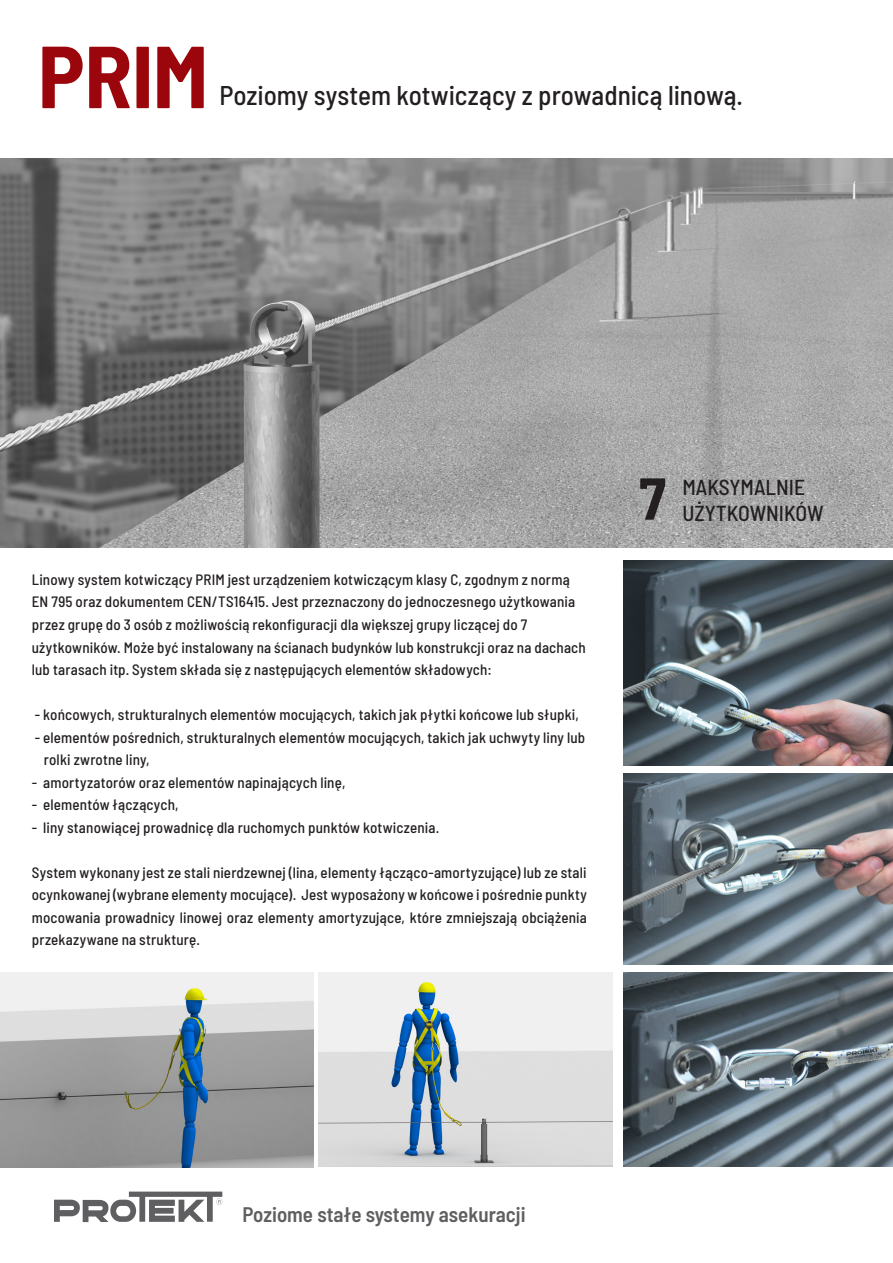
<style>
.page{position:relative;width:893px;height:1263px;background:#fff}
.page>*{position:absolute;margin:0;border:0;box-sizing:border-box;transform-origin:0 0}
.t1{font:700 semi-condensed 87.75px "Barlow";color:#9a060b}
.t2{font:700 semi-condensed 59.1px "Barlow";color:#231f20}
.T_tytuły{font:500 semi-condensed 27px "Barlow";color:#231f20}
.t3{font:500 semi-condensed 21.6px "Barlow";color:#231f20}
.t4{font:600 semi-condensed 21px "Barlow";color:#5f5f62}
.T_opis_systemu_1{font:500 semi-condensed 15px/22.5px "Barlow";letter-spacing:.01em;color:#231f20}
</style>
<div class="page">
<img style="left:319px;top:972px;width:293px;height:194px">
<img style="left:0;top:972px;width:313px;height:195px">
<img style="left:623px;top:561px;width:270px;height:205px">
<img style="left:623px;top:774px;width:270px;height:190px">
<img style="left:623px;top:972px;width:270px;height:194px">
<img style="left:0;top:158px;width:893px;height:389px">
<svg style="left:54px;top:1191px;width:168px;height:31px"></svg>
<p class="t1" style="left:38px;top:13px;width:172px">PRIM</p>
<p class="T_tytuły" style="left:219px;top:76px;width:525px">Poziomy system kotwiczący z prowadnicą linową.</p>
<p class="t2" style="left:639px;top:456px;width:28px">7</p>
<p class="t3" style="left:682px;top:471px;width:124px">MAKSYMALNIE</p>
<p class="t3" style="left:682px;top:497px;width:143px">UŻYTKOWNIKÓW</p>
<p class="T_opis_systemu_1" style="left:32px;top:567px;width:555px">Linowy system kotwiczący PRIM jest urządzeniem kotwiczącym klasy C, zgodnym z normą EN 795 oraz dokumentem CEN/TS16415. Jest przeznaczony do jednoczesnego użytkowania przez grupę do 3 osób z możliwością rekonfiguracji dla większej grupy liczącej do 7 użytkowników. Może być instalowany na ścianach budynków lub konstrukcji oraz na dachach lub tarasach itp. System składa się z następujących elementów składowych:</p>
<p class="T_opis_systemu_1" style="left:35px;top:702px;width:546px">- końcowych, strukturalnych elementów mocujących, takich jak płytki końcowe lub słupki,</p>
<p class="T_opis_systemu_1" style="left:44px;top:725px;width:543px;text-indent:-9px">- elementów pośrednich, strukturalnych elementów mocujących, takich jak uchwyty liny lub rolki zwrotne liny,</p>
<p class="T_opis_systemu_1" style="left:32px;top:770px;width:315px">- amortyzatorów oraz elementów napinających linę,</p>
<p class="T_opis_systemu_1" style="left:32px;top:792px;width:148px">- elementów łączących,</p>
<p class="T_opis_systemu_1" style="left:32px;top:815px;width:409px">- liny stanowiącej prowadnicę dla ruchomych punktów kotwiczenia.</p>
<p class="T_opis_systemu_1" style="left:32px;top:860px;width:557px;text-align:justify">System wykonany jest ze stali nierdzewnej (lina, elementy łącząco-amortyzujące) lub ze stali ocynkowanej (wybrane elementy mocujące). Jest wyposażony w końcowe i pośrednie punkty mocowania prowadnicy linowej oraz elementy amortyzujące, które zmniejszają obciążenia przekazywane na strukturę.</p>
<p class="t4" style="left:242px;top:1199px;width:285px">Poziome stałe systemy asekuracji</p>
</div>
